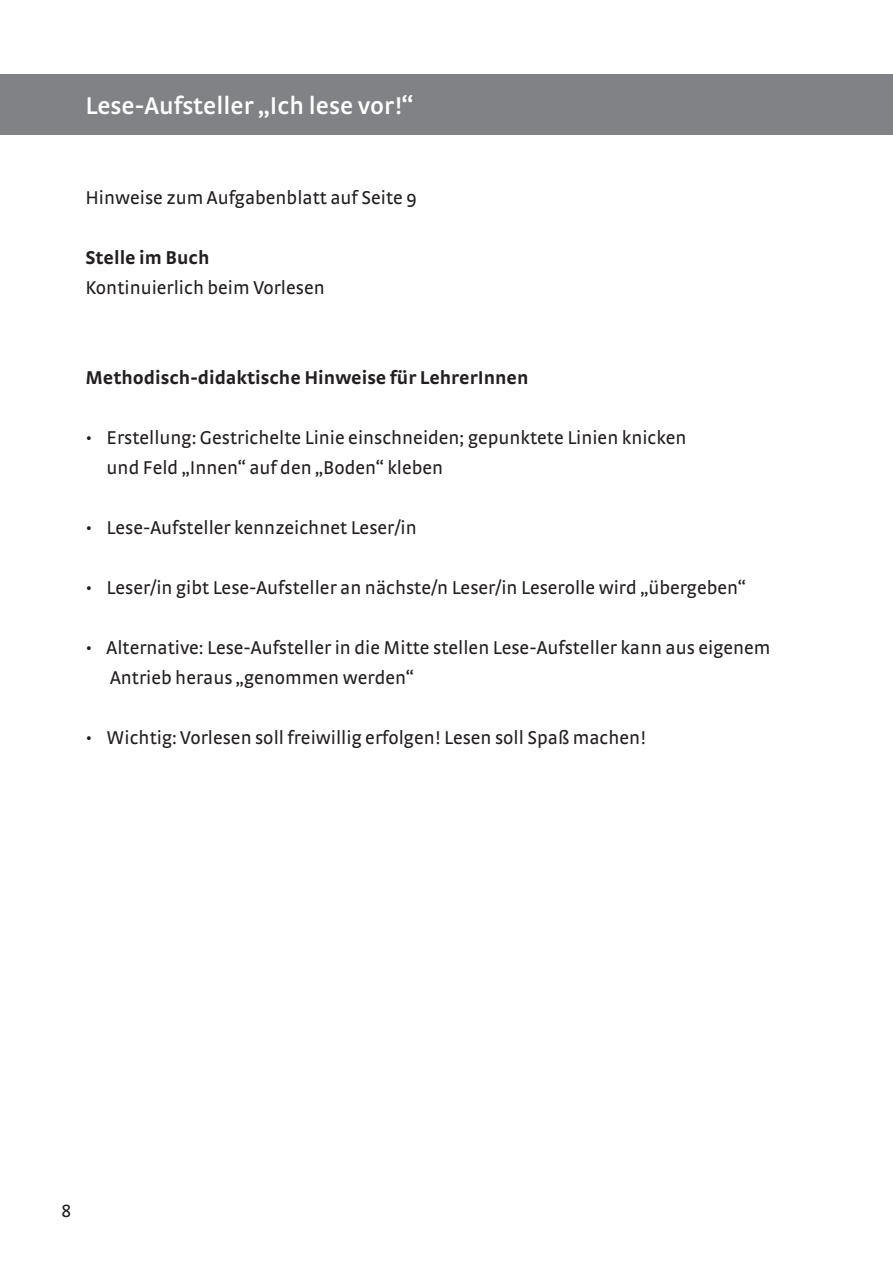
<style>
.page{position:relative;width:893px;height:1263px;background:#fff}
.page>*{position:absolute;margin:0;border:0;box-sizing:border-box;transform-origin:0 0}
.t1{font:600 25.5px "Strada OT";color:#fff}
.t2{font:19.5px/30px "Strada OT";color:#231f20}
.t3{font:700 19.5px "Strada OT";color:#231f20}
.t4{font:18.6px "Strada OT";color:#231f20}
</style>
<div class="page">
<div style="left:0;top:74px;width:893px;height:61px;background:#808285"></div>
<h1 class="t1" style="left:85px;top:91px;width:329px">Lese-Aufsteller „Ich lese vor!“</h1>
<p class="t2" style="left:85px;top:183px;width:333px">Hinweise zum Aufgabenblatt auf Seite 9</p>
<p class="t3" style="left:85px;top:246px;width:126px">Stelle im Buch</p>
<p class="t2" style="left:85px;top:273px;width:241px">Kontinuierlich beim Vorlesen</p>
<p class="t3" style="left:85px;top:366px;width:445px">Methodisch-didaktische Hinweise für LehrerInnen</p>
<p class="t2" style="left:107px;top:423px;width:581px;text-indent:-21px">• Erstellung: Gestrichelte Linie einschneiden; gepunktete Linien knicken und Feld „Innen“ auf den „Boden“ kleben</p>
<p class="t2" style="left:85px;top:513px;width:333px">• Lese-Aufsteller kennzeichnet Leser/in</p>
<p class="t2" style="left:85px;top:573px;width:662px">• Leser/in gibt Lese-Aufsteller an nächste/n Leser/in Leserolle wird „übergeben“</p>
<p class="t2" style="left:110px;top:633px;width:662px;text-indent:-25px">• Alternative: Lese-Aufsteller in die Mitte stellen Lese-Aufsteller kann aus eigenem<br>Antrieb heraus „genommen werden“</p>
<p class="t2" style="left:85px;top:723px;width:562px">• Wichtig: Vorlesen soll freiwillig erfolgen! Lesen soll Spaß machen!</p>
<p class="t4" style="left:61px;top:1200px;width:11px">8</p>
</div>
